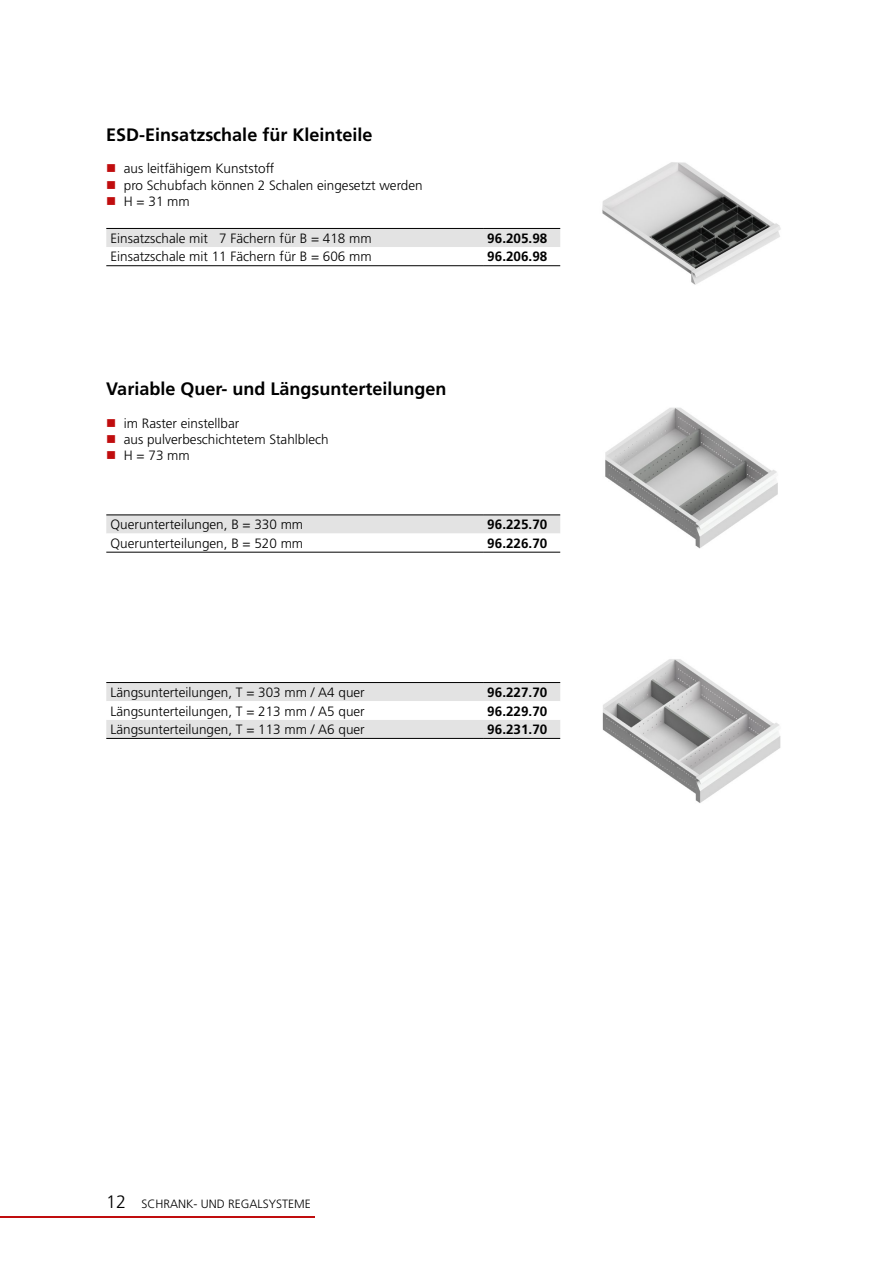
<style>
.page{position:relative;width:893px;height:1263px;background:#fff}
.page>*{position:absolute;margin:0;border:0;box-sizing:border-box;transform-origin:0 0}
.H_4_12{font:700 18px "Frutiger LT Std";color:#000}
.t1{font:300 13.5px "Frutiger LT Std";color:#000}
.t2{font:700 13.5px "Frutiger LT Std";color:#000}
.t3{font:300 12px "Frutiger LT Std";color:#000}
.s1{color:#c00d0e}
.s2{font-size:18px}
</style>
<div class="page">
<hr style="left:0;top:1216px;width:315px;height:1px;background:#c00d0e">
<img style="left:605px;top:407px;width:173px;height:142px">
<img style="left:602px;top:162px;width:179px;height:123px">
<img style="left:602px;top:659px;width:179px;height:144px">
<div style="left:106px;top:229px;width:454px;height:18px;background:#e3e3e3"></div>
<hr style="left:106px;top:265px;width:377px;height:1px;background:#000">
<hr style="left:483px;top:265px;width:77px;height:1px;background:#000">
<hr style="left:106px;top:228px;width:377px;height:1px;background:#000">
<hr style="left:483px;top:228px;width:77px;height:1px;background:#000">
<svg style="left:106px;top:515px;width:454px;height:37px"></svg>
<hr style="left:106px;top:552px;width:377px;height:1px;background:#000">
<hr style="left:483px;top:552px;width:77px;height:1px;background:#000">
<hr style="left:106px;top:514px;width:377px;height:1px;background:#000">
<hr style="left:483px;top:514px;width:77px;height:1px;background:#000">
<svg style="left:106px;top:683px;width:454px;height:55px"></svg>
<hr style="left:106px;top:682px;width:377px;height:1px;background:#000">
<hr style="left:483px;top:682px;width:77px;height:1px;background:#000">
<hr style="left:106px;top:738px;width:377px;height:1px;background:#000">
<hr style="left:483px;top:738px;width:77px;height:1px;background:#000">
<p class="H_4_12" style="left:106px;top:124px;width:268px">ESD-Einsatzschale für Kleinteile</p>
<p class="t1" style="left:106px;top:161px;width:170px"><span class="s1">■</span> aus leitfähigem Kunststoff</p>
<p class="t1" style="left:106px;top:177px;width:318px"><span class="s1">■</span> pro Schubfach können 2 Schalen eingesetzt werden</p>
<p class="t1" style="left:106px;top:194px;width:85px"><span class="s1">■</span> H = 31 mm</p>
<p class="t1" style="left:111px;top:231px;width:263px">Einsatzschale mit 7 Fächern für B = 418 mm</p>
<p class="t2" style="left:487px;top:230px;width:62px">96.205.98</p>
<p class="t1" style="left:111px;top:249px;width:263px">Einsatzschale mit 11 Fächern für B = 606 mm</p>
<p class="t2" style="left:487px;top:249px;width:62px">96.206.98</p>
<p class="H_4_12" style="left:106px;top:378px;width:342px">Variable Quer- und Längsunterteilungen</p>
<p class="t1" style="left:106px;top:415px;width:135px"><span class="s1">■</span> im Raster einstellbar</p>
<p class="t1" style="left:106px;top:431px;width:224px"><span class="s1">■</span> aus pulverbeschichtetem Stahlblech</p>
<p class="t1" style="left:106px;top:448px;width:85px"><span class="s1">■</span> H = 73 mm</p>
<p class="t1" style="left:111px;top:517px;width:194px">Querunterteilungen, B = 330 mm</p>
<p class="t2" style="left:487px;top:517px;width:62px">96.225.70</p>
<p class="t1" style="left:111px;top:536px;width:194px">Querunterteilungen, B = 520 mm</p>
<p class="t2" style="left:487px;top:535px;width:62px">96.226.70</p>
<p class="t1" style="left:111px;top:685px;width:256px">Längsunterteilungen, T = 303 mm / A4 quer</p>
<p class="t2" style="left:487px;top:684px;width:62px">96.227.70</p>
<p class="t1" style="left:111px;top:703px;width:256px">Längsunterteilungen, T = 213 mm / A5 quer</p>
<p class="t2" style="left:487px;top:703px;width:62px">96.229.70</p>
<p class="t1" style="left:111px;top:722px;width:256px">Längsunterteilungen, T = 113 mm / A6 quer</p>
<p class="t2" style="left:487px;top:721px;width:62px">96.231.70</p>
<p class="t3" style="left:106px;top:1197px;width:206px"><span class="s2">12</span> SCHRANK- UND REGALSYSTEME</p>
</div>
